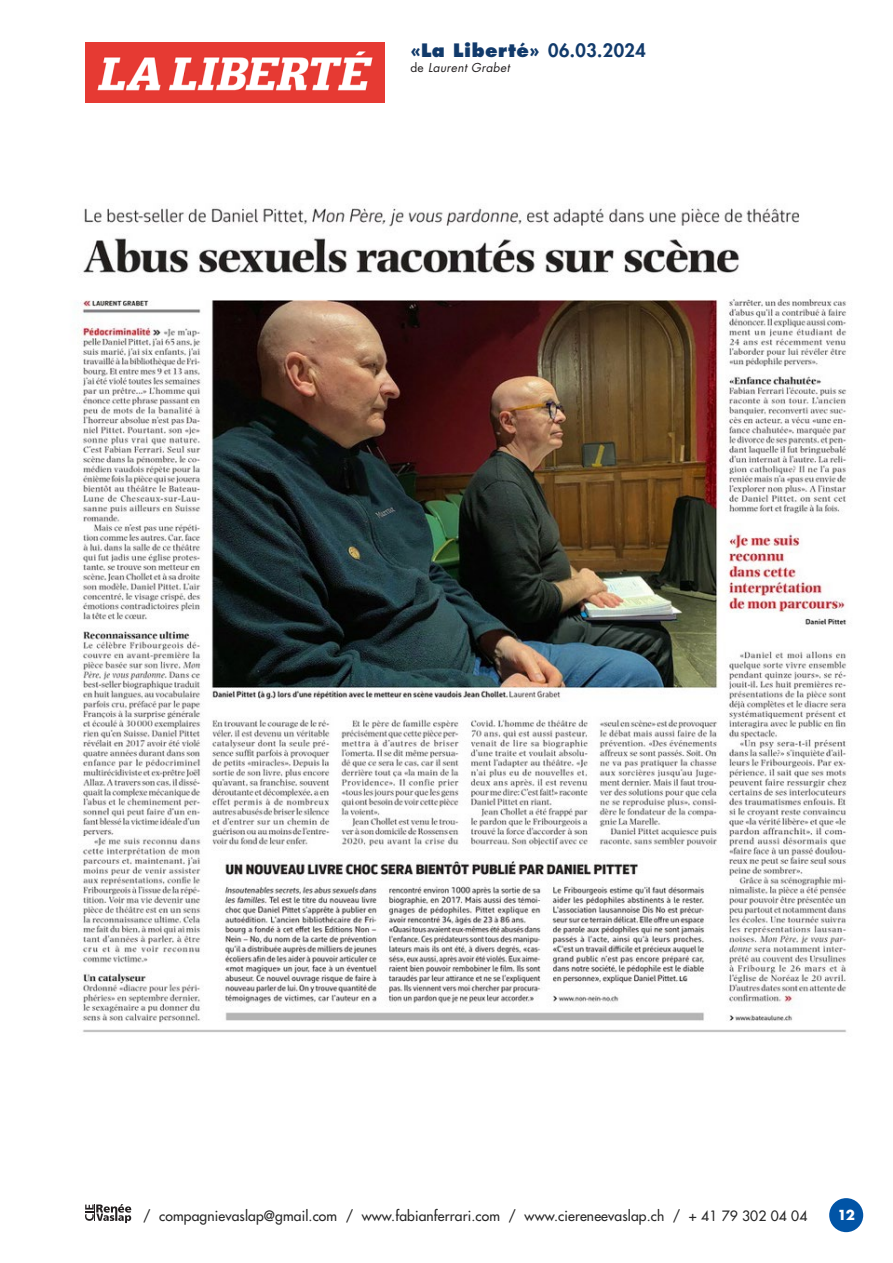
<style>
.page{position:relative;width:893px;height:1263px;background:#fff}
.page>*{position:absolute;margin:0;border:0;box-sizing:border-box;transform-origin:0 0}
.t1{font:800 18px "Futura CE";letter-spacing:.025em;color:#113a6b}
.t2{font:500 13.8px "Futura Std";letter-spacing:.01em;color:#000}
.t3{font:700 13.5px "Futura";color:#fff}
.t4{font:italic 12px "Futura";letter-spacing:.025em;color:#231f20}
.s1{font-style:inherit}
.s2{font-style:normal}
</style>
<div class="page">
<svg style="left:85px;top:1204px;width:46px;height:19px"></svg>
<div style="left:829px;top:1198px;width:34px;height:34px;background:#0154a6;border-radius:50%"></div>
<img style="left:76px;top:204px;width:771px;height:829px">
<img style="left:85px;top:43px;width:299px;height:59px">
<h1 class="t1" style="left:410px;top:38px;width:237px">«La Liberté» <span class="s1">06.03.2024</span></h1>
<p class="t4" style="left:410px;top:60px;width:101px"><span class="s2">de</span> Laurent Grabet</p>
<p class="t2" style="left:143px;top:1207px;width:666px">/ compagnievaslap@gmail.com / www.fabianferrari.com / www.ciereneevaslap.ch / + 41 79 302 04 04</p>
<p class="t3" style="left:837px;top:1205px;width:19px">12</p>
</div>
